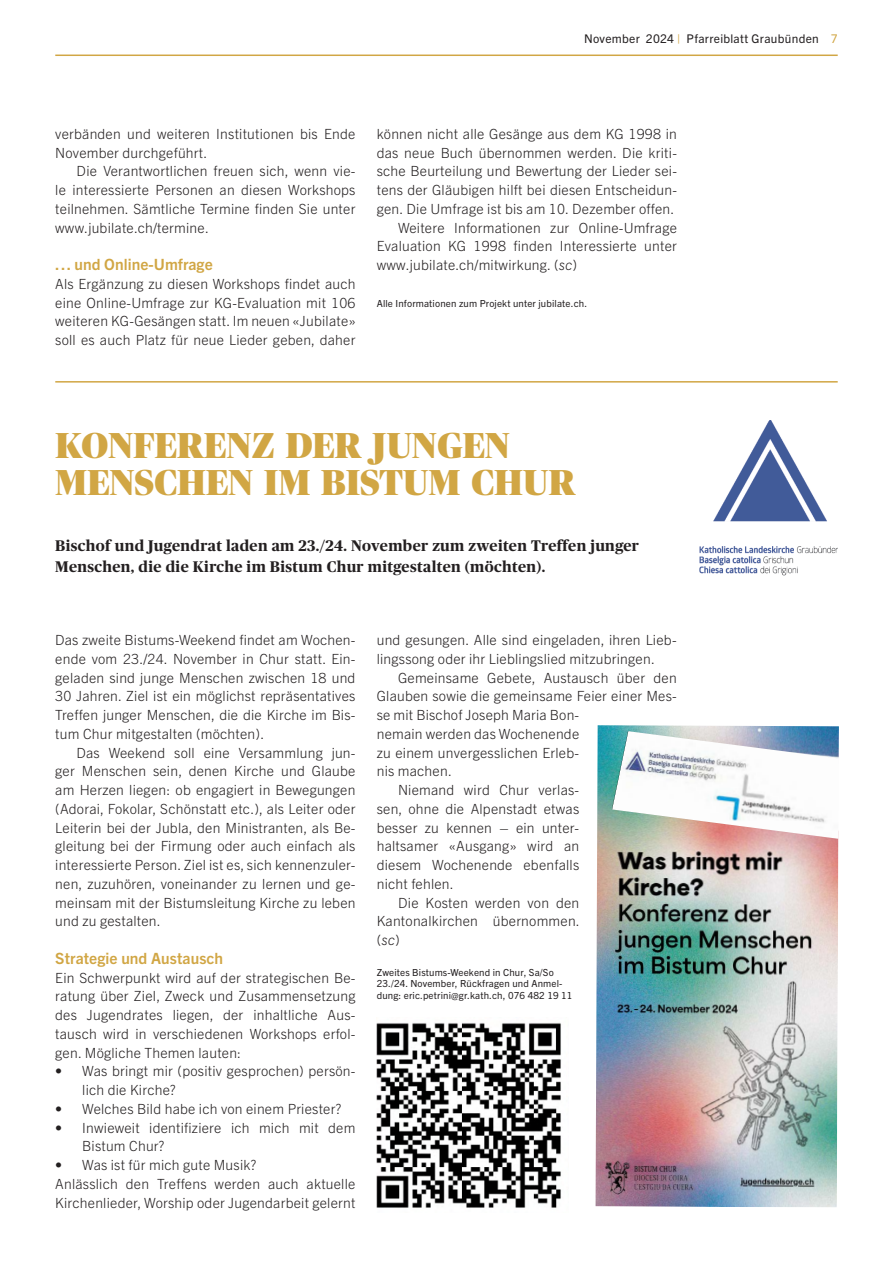
<style>
.page{position:relative;width:893px;height:1263px;background:#fff}
.page>*{position:absolute;margin:0;border:0;box-sizing:border-box;transform-origin:0 0}
.t1{font:900 36px/37.5px "Publico Banner";letter-spacing:.015em;color:#d1a644}
.t2{font:700 15.6px "Trade Gothic Next LT Pro";letter-spacing:.005em;color:#d1a644}
.t3{font:700 15.3px/21px "Publico";letter-spacing:.025em;color:#231f20}
.t4{font:300 14.1px/18.8px "Trade Gothic Next LT Pro";letter-spacing:.015em;color:#231f20}
.t5{font:12px "Trade Gothic Next LT Pro";letter-spacing:.025em;color:#231f20}
.t6{font:9.75px/11.7px "Trade Gothic Next LT Pro";letter-spacing:.015em;color:#231f20}
.s1{color:#d1a644}
.s2{font-style:italic}
</style>
<div class="page">
<hr style="left:55px;top:55px;width:783px;height:1px;background:#d1a644">
<hr style="left:55px;top:381px;width:783px;height:2px;background:#d1a644">
<img style="left:699px;top:420px;width:139px;height:156px">
<img style="left:596px;top:725px;width:243px;height:482px">
<img style="left:612px;top:731px;width:227px;height:108px">
<img style="left:377px;top:1022px;width:184px;height:186px">
<p class="t5" style="left:584px;top:31px;width:255px">November 2024 <span class="s1">|</span> Pfarreiblatt Graubünden <span class="s1">7</span></p>
<p class="t4" style="left:55px;top:123px;width:302px">verbänden und weiteren Institutionen bis Ende<br>November durchgeführt.</p>
<p class="t4" style="left:55px;top:161px;width:302px;text-align:justify;text-indent:21px">Die Verantwortlichen freuen sich, wenn vie&shy;le interessierte Personen an diesen Workshops teilnehmen. Sämtliche Termine finden Sie unter www.jubilate.ch/termine.</p>
<p class="t2" style="left:55px;top:253px;width:159px">... und Online-Umfrage</p>
<p class="t4" style="left:55px;top:273px;width:302px;text-align:justify">Als Ergänzung zu diesen Workshops findet auch eine Online-Umfrage zur KG-Evaluation mit 106 weiteren KG-Gesängen statt. Im neuen «Jubilate» soll es auch Platz für neue Lieder geben, daher</p>
<p class="t4" style="left:377px;top:123px;width:302px">können nicht alle Gesänge aus dem KG 1998 in</p>
<p class="t4" style="left:377px;top:142px;width:302px">das neue Buch übernommen werden. Die kriti-</p>
<p class="t4" style="left:377px;top:161px;width:302px">sche Beurteilung und Bewertung der Lieder sei-</p>
<p class="t4" style="left:377px;top:180px;width:302px">tens der Gläubigen hilft bei diesen Entscheidun-</p>
<p class="t4" style="left:377px;top:198px;width:299px">gen. Die Umfrage ist bis am 10. Dezember offen.</p>
<p class="t4" style="left:398px;top:217px;width:280px">Weitere Informationen zur Online-Umfrage</p>
<p class="t4" style="left:377px;top:236px;width:302px">Evaluation KG 1998 finden Interessierte unter</p>
<p class="t4" style="left:377px;top:255px;width:202px">www.jubilate.ch/mitwirkung. (<span class="s2">sc</span>)</p>
<p class="t6" style="left:377px;top:296px;width:212px">Alle Informationen zum Projekt unter jubilate.ch.</p>
<h1 class="t1" style="left:56px;top:426px;width:521px">KONFERENZ DER JUNGEN<br>MENSCHEN IM BISTUM CHUR</h1>
<p class="t3" style="left:55px;top:535px;width:585px">Bischof und Jugendrat laden am 23./24. November zum zweiten Treffen junger<br>Menschen, die die Kirche im Bistum Chur mitgestalten (möchten).</p>
<p class="t4" style="left:55px;top:630px;width:302px;text-align:justify">Das zweite Bistums-Weekend findet am Wochen&shy;ende vom 23./24. November in Chur statt. Ein&shy;geladen sind junge Menschen zwischen 18 und 30 Jahren. Ziel ist ein möglichst repräsentatives Treffen junger Menschen, die die Kirche im Bis&shy;tum Chur mitgestalten (möchten).</p>
<p class="t4" style="left:55px;top:742px;width:302px;text-align:justify;text-indent:21px">Das Weekend soll eine Versammlung jun&shy;ger Menschen sein, denen Kirche und Glaube am Herzen liegen: ob engagiert in Bewegungen (Adorai, Fokolar, Schönstatt etc.), als Leiter oder Leiterin bei der Jubla, den Ministranten, als Be&shy;gleitung bei der Firmung oder auch einfach als interessierte Person. Ziel ist es, sich kennenzuler&shy;nen, zuzuhören, voneinander zu lernen und ge&shy;meinsam mit der Bistumsleitung Kirche zu leben und zu gestalten.</p>
<p class="t2" style="left:55px;top:947px;width:169px">Strategie und Austausch</p>
<p class="t4" style="left:55px;top:967px;width:302px;text-align:justify">Ein Schwerpunkt wird auf der strategischen Be&shy;ratung über Ziel, Zweck und Zusammensetzung des Jugendrates liegen, der inhaltliche Aus&shy;tausch wird in verschiedenen Workshops erfol&shy;gen. Mögliche Themen lauten:</p>
<p class="t4" style="left:82px;top:1061px;width:275px;text-indent:-27px">• Was bringt mir (positiv gesprochen) persön&shy;lich die Kirche?</p>
<p class="t4" style="left:55px;top:1098px;width:288px">• Welches Bild habe ich von einem Priester?</p>
<p class="t4" style="left:82px;top:1117px;width:275px;text-indent:-27px">• Inwieweit identifiziere ich mich mit dem<br>Bistum Chur?</p>
<p class="t4" style="left:55px;top:1155px;width:302px">• Was ist für mich gute Musik?<br>Anlässlich den Treffens werden auch aktuelle<br>Kirchenlieder, Worship oder Jugendarbeit gelernt</p>
<p class="t4" style="left:377px;top:630px;width:302px">und gesungen. Alle sind eingeladen, ihren Lieb&shy;lingssong oder ihr Lieblingslied mitzubringen.</p>
<p class="t4" style="left:398px;top:667px;width:280px">Gemeinsame Gebete, Austausch über den</p>
<p class="t4" style="left:377px;top:686px;width:302px">Glauben sowie die gemeinsame Feier einer Mes-</p>
<p class="t4" style="left:377px;top:705px;width:204px">se mit Bischof Joseph Maria Bon-</p>
<p class="t4" style="left:377px;top:723px;width:204px">nemain werden das Wochenende</p>
<p class="t4" style="left:377px;top:742px;width:204px">zu einem unvergesslichen Erleb-</p>
<p class="t4" style="left:377px;top:761px;width:77px">nis machen.</p>
<p class="t4" style="left:398px;top:780px;width:183px">Niemand wird Chur verlas-</p>
<p class="t4" style="left:377px;top:798px;width:204px">sen, ohne die Alpenstadt etwas</p>
<p class="t4" style="left:377px;top:817px;width:204px">besser zu kennen – ein unter-</p>
<p class="t4" style="left:377px;top:836px;width:204px">haltsamer «Ausgang» wird an</p>
<p class="t4" style="left:377px;top:855px;width:204px">diesem Wochenende ebenfalls</p>
<p class="t4" style="left:377px;top:873px;width:79px">nicht fehlen.</p>
<p class="t4" style="left:398px;top:892px;width:183px">Die Kosten werden von den</p>
<p class="t4" style="left:377px;top:911px;width:205px">Kantonalkirchen übernommen.</p>
<p class="t4" style="left:377px;top:930px;width:25px">(<span class="s2">sc</span>)</p>
<p class="t6" style="left:377px;top:965px;width:197px">Zweites Bistums-Weekend in Chur, Sa/So<br>23./24. November, Rückfragen und Anmel&shy;dung: eric.petrini@gr.kath.ch, 076 482 19 11</p>
</div>
